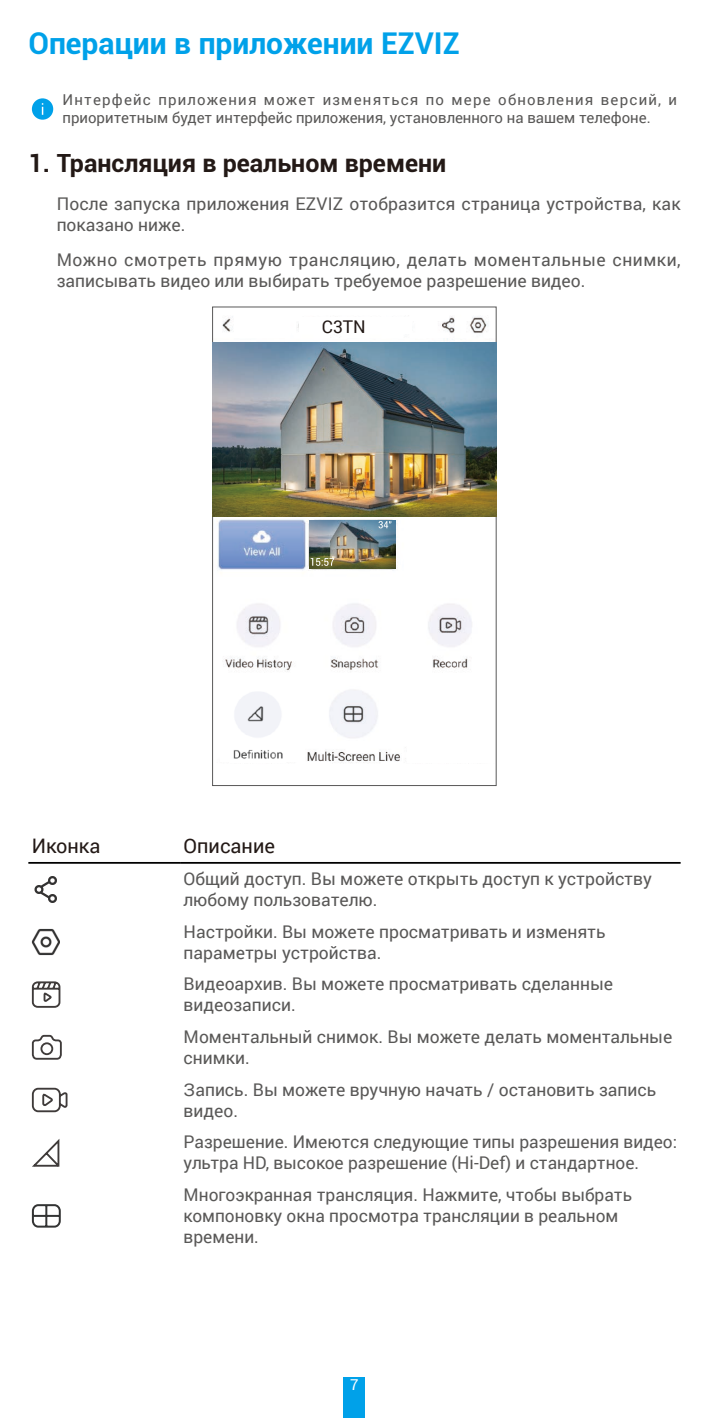
<style>
.page{position:relative;width:709px;height:1418px;background:#fff}
.page>*{position:absolute;margin:0;border:0;box-sizing:border-box;transform-origin:0 0}
.t1{font:700 30px "Roboto";color:#00a1e9}
.t2{font:700 25px "Roboto";color:#231916}
.t3{font:20px "Roboto";color:#231916}
.t4{font:17.5px/21px "Roboto";color:#595857}
.t5{font:17.5px/21px "Roboto";letter-spacing:.02em;color:#595857}
.t6{font:17.5px "Roboto";color:#231916}
.t7{font:15px/18px "Roboto";color:#595857}
.t8{font:15px "Roboto";color:#fff}
</style>
<div class="page">
<div style="left:344px;top:1376px;width:21px;height:41px;background:#00a1e9"></div>
<svg style="left:32px;top:98px;width:21px;height:22px"></svg>
<img style="left:214px;top:316px;width:280px;height:447px">
<div style="left:299px;top:317px;width:113px;height:17px;background:#fff"></div>
<img style="left:213px;top:342px;width:283px;height:174px">
<img style="left:309px;top:520px;width:86px;height:48px">
<svg style="left:311px;top:558px;width:23px;height:8px"></svg>
<svg style="left:378px;top:521px;width:13px;height:7px"></svg>
<img style="left:305px;top:685px;width:97px;height:77px">
<img style="left:408px;top:685px;width:86px;height:77px">
<img style="left:221px;top:685px;width:81px;height:76px">
<img style="left:229px;top:688px;width:56px;height:74px">
<hr style="left:28px;top:862px;width:152px;height:1px;background:#000">
<hr style="left:180px;top:862px;width:500px;height:1px;background:#000">
<img style="left:34px;top:876px;width:23px;height:27px">
<img style="left:32px;top:928px;width:28px;height:28px">
<svg style="left:31px;top:981px;width:30px;height:27px"></svg>
<svg style="left:31px;top:1034px;width:31px;height:26px"></svg>
<svg style="left:31px;top:1087px;width:37px;height:26px"></svg>
<svg style="left:32px;top:1139px;width:28px;height:28px"></svg>
<svg style="left:31px;top:1204px;width:30px;height:24px"></svg>
<h1 class="t1" style="left:28px;top:22px;width:433px">Операции в приложении EZVIZ</h1>
<p class="t7" style="left:63px;top:90px;width:616px">Интерфейс приложения может изменяться по мере обновления версий, и приоритетным будет интерфейс приложения, установленного на вашем телефоне.</p>
<h2 class="t2" style="left:28px;top:145px;width:419px">1. Трансляция в реальном времени</h2>
<p class="t4" style="left:57px;top:192px;width:625px">После запуска приложения EZVIZ отобразится страница устройства, как показано ниже.</p>
<p class="t5" style="left:57px;top:248px;width:625px">Можно смотреть прямую трансляцию, делать моментальные снимки, записывать видео или выбирать требуемое разрешение видео.</p>
<p class="t6" style="left:322px;top:314px;width:45px">C3TN</p>
<p class="t3" style="left:32px;top:831px;width:70px">Иконка</p>
<p class="t3" style="left:184px;top:831px;width:93px">Описание</p>
<p class="t4" style="left:184px;top:867px;width:470px">Общий доступ. Вы можете открыть доступ к устройству любому пользователю.</p>
<p class="t4" style="left:184px;top:920px;width:423px">Настройки. Вы можете просматривать и изменять параметры устройства.</p>
<p class="t4" style="left:184px;top:972px;width:431px">Видеоархив. Вы можете просматривать сделанные видеозаписи.</p>
<p class="t4" style="left:184px;top:1025px;width:490px">Моментальный снимок. Вы можете делать моментальные снимки.</p>
<p class="t4" style="left:184px;top:1078px;width:474px">Запись. Вы можете вручную начать / остановить запись видео.</p>
<p class="t4" style="left:184px;top:1130px;width:495px">Разрешение. Имеются следующие типы разрешения видео: ультра HD, высокое разрешение (Hi-Def) и стандартное.</p>
<p class="t4" style="left:184px;top:1183px;width:450px">Многоэкранная трансляция. Нажмите, чтобы выбрать компоновку окна просмотра трансляции в реальном времени.</p>
<p class="t8" style="left:350px;top:1373px;width:10px">7</p>
</div>
